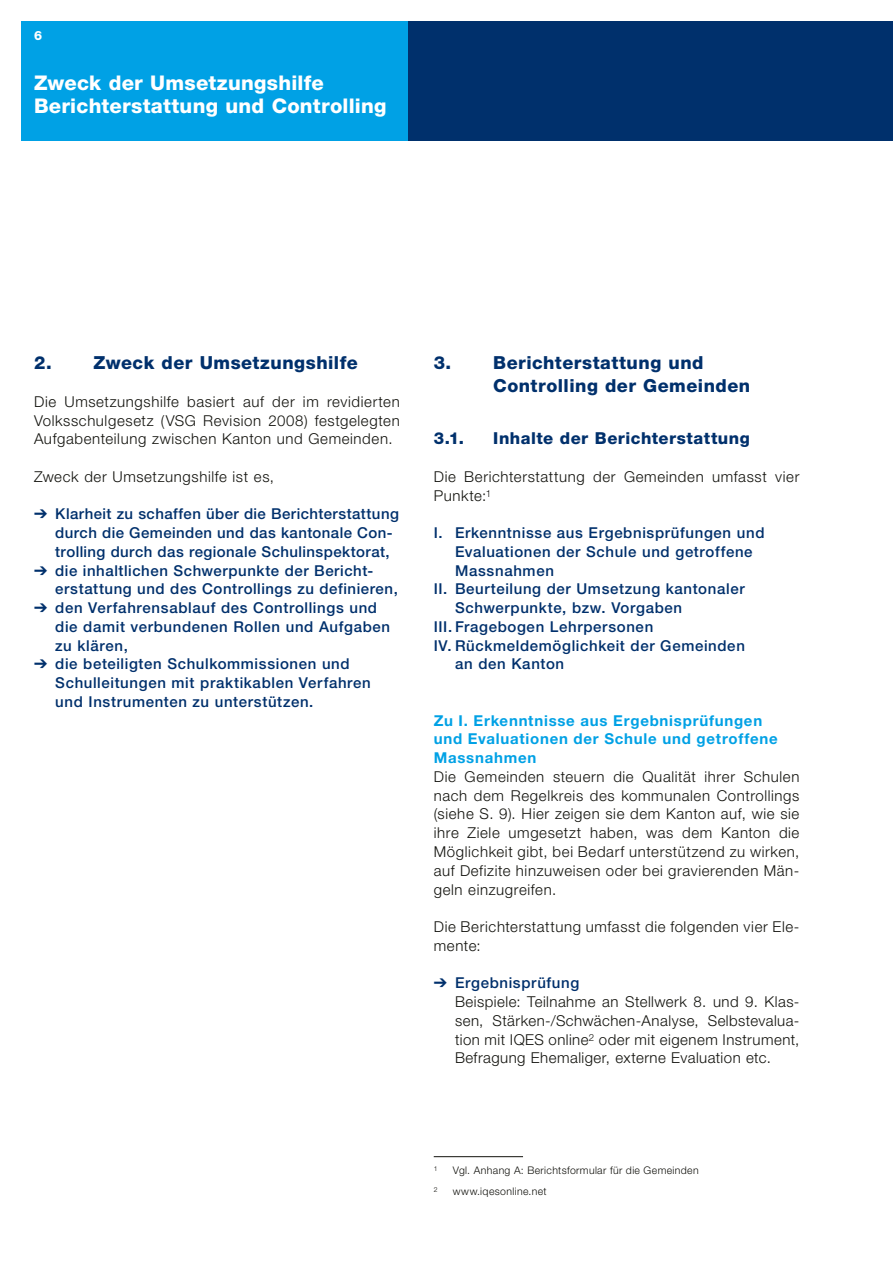
<style>
.page{position:relative;width:893px;height:1263px;background:#fff}
.page>*{position:absolute;margin:0;border:0;box-sizing:border-box;transform-origin:0 0}
.t1{font:800 20.25px/23.4px "Helvetica Neue";letter-spacing:.01em;color:#fff}
.t2{font:800 18px/22.5px "Helvetica Neue";letter-spacing:.025em;color:#00306c}
.t3{font:800 16.5px "Helvetica Neue";letter-spacing:.03em;color:#00306c}
.t4{font:300 15px/18.8px "Helvetica Neue";letter-spacing:.035em;color:#12120d}
.t5{font:500 15px/18.8px "Helvetica Neue";letter-spacing:.04em;color:#00306c}
.t6{font:700 15px/18.8px "Helvetica Neue";letter-spacing:.05em;color:#00a1e5}
.t7{font:800 12.75px "Helvetica Neue";color:#fff}
.t8{font:300 10.5px "Helvetica Neue";letter-spacing:.035em;color:#12120d}
.t9{font:300 6.9px "Helvetica Neue";color:#12120d}
.s1{color:#00306c}
.s2{font-weight:500;color:#00306c}
</style>
<div class="page">
<div style="left:408px;top:21px;width:485px;height:119px;background:#00306c"></div>
<div style="left:21px;top:21px;width:387px;height:119px;background:#00a1e5"></div>
<hr style="left:434px;top:1156px;width:89px;height:1px;background:#12120d">
<p class="t7" style="left:34px;top:28px;width:10px">6</p>
<h1 class="t1" style="left:34px;top:71px;width:354px">Zweck der Umsetzungshilfe<br>Berichterstattung und Controlling</h1>
<p class="t2" style="left:34px;top:352px;width:325px">2. Zweck der Umsetzungshilfe</p>
<p class="t4" style="left:34px;top:392px;width:367px;text-align:justify">Die Umsetzungshilfe basiert auf der im revidierten Volksschulgesetz (VSG Revision 2008) festgelegten Aufgabenteilung zwischen Kanton und Gemeinden.</p>
<p class="t4" style="left:34px;top:467px;width:242px">Zweck der Umsetzungshilfe ist es,</p>
<p class="t5" style="left:55px;top:505px;width:345px;text-indent:-21px">➔ Klarheit zu schaffen über die Berichterstattung durch die Gemeinden und das kantonale Con&shy;trolling durch das regionale Schulinspektorat,</p>
<p class="t5" style="left:55px;top:561px;width:344px;text-indent:-21px">➔ die inhaltlichen Schwerpunkte der Bericht&shy;erstattung und des Controllings zu definieren,</p>
<p class="t5" style="left:55px;top:598px;width:336px;text-indent:-21px">➔ den Verfahrensablauf des Controllings und die damit verbundenen Rollen und Aufgaben zu klären,</p>
<p class="t5" style="left:55px;top:655px;width:317px;text-indent:-21px">➔ die beteiligten Schulkommissionen und<br>Schulleitungen mit praktikablen Verfahren und Instrumenten zu unterstützen.</p>
<p class="t2" style="left:493px;top:352px;width:258px;text-indent:-60px">3. Berichterstattung und<br>Controlling der Gemeinden</p>
<p class="t3" style="left:434px;top:429px;width:32px">3.1.</p>
<p class="t3" style="left:493px;top:429px;width:258px">Inhalte der Berichterstattung</p>
<p class="t4" style="left:434px;top:467px;width:367px">Die Berichterstattung der Gemeinden umfasst vier<br>Punkte:<sup>1</sup></p>
<p class="t5" style="left:434px;top:523px;width:332px">I. Erkenntnisse aus Ergebnisprüfungen und</p>
<p class="t5" style="left:455px;top:542px;width:299px">Evaluationen der Schule und getroffene</p>
<p class="t5" style="left:455px;top:561px;width:100px">Massnahmen</p>
<p class="t5" style="left:434px;top:580px;width:312px">II. Beurteilung der Umsetzung kantonaler</p>
<p class="t5" style="left:455px;top:598px;width:229px">Schwerpunkte, bzw. Vorgaben</p>
<p class="t5" style="left:434px;top:617px;width:221px">III. Fragebogen Lehrpersonen</p>
<p class="t5" style="left:434px;top:636px;width:313px">IV. Rückmeldemöglichkeit der Gemeinden</p>
<p class="t5" style="left:455px;top:655px;width:111px">an den Kanton</p>
<p class="t6" style="left:434px;top:711px;width:345px">Zu I. Erkenntnisse aus Ergebnisprüfungen und Evaluationen der Schule und getroffene<br>Massnahmen</p>
<p class="t4" style="left:434px;top:767px;width:367px;text-align:justify">Die Gemeinden steuern die Qualität ihrer Schulen nach dem Regelkreis des kommunalen Controllings (siehe S. 9). Hier zeigen sie dem Kanton auf, wie sie ihre Ziele umgesetzt haben, was dem Kanton die Möglichkeit gibt, bei Bedarf unterstützend zu wirken, auf Defizite hinzuweisen oder bei gravierenden Män&shy;geln einzugreifen.</p>
<p class="t4" style="left:434px;top:917px;width:367px">Die Berichterstattung umfasst die folgenden vier Ele&shy;mente:</p>
<p class="t4" style="left:455px;top:973px;width:346px;text-indent:-21px"><span class="s1">➔</span> <span class="s2">Ergebnisprüfung<br></span>Beispiele: Teilnahme an Stellwerk 8. und 9. Klas&shy;sen, Stärken-/Schwächen-Analyse, Selbstevalua&shy;tion mit IQES online<sup>2</sup> oder mit eigenem Instrument, Befragung Ehemaliger, externe Evaluation etc.</p>
<p class="t9" style="left:434px;top:1164px;width:5px">1</p>
<p class="t8" style="left:453px;top:1163px;width:247px">Vgl. Anhang A: Berichtsformular für die Gemeinden</p>
<p class="t9" style="left:434px;top:1186px;width:5px">2</p>
<p class="t8" style="left:453px;top:1185px;width:95px">www.iqesonline.net</p>
</div>
